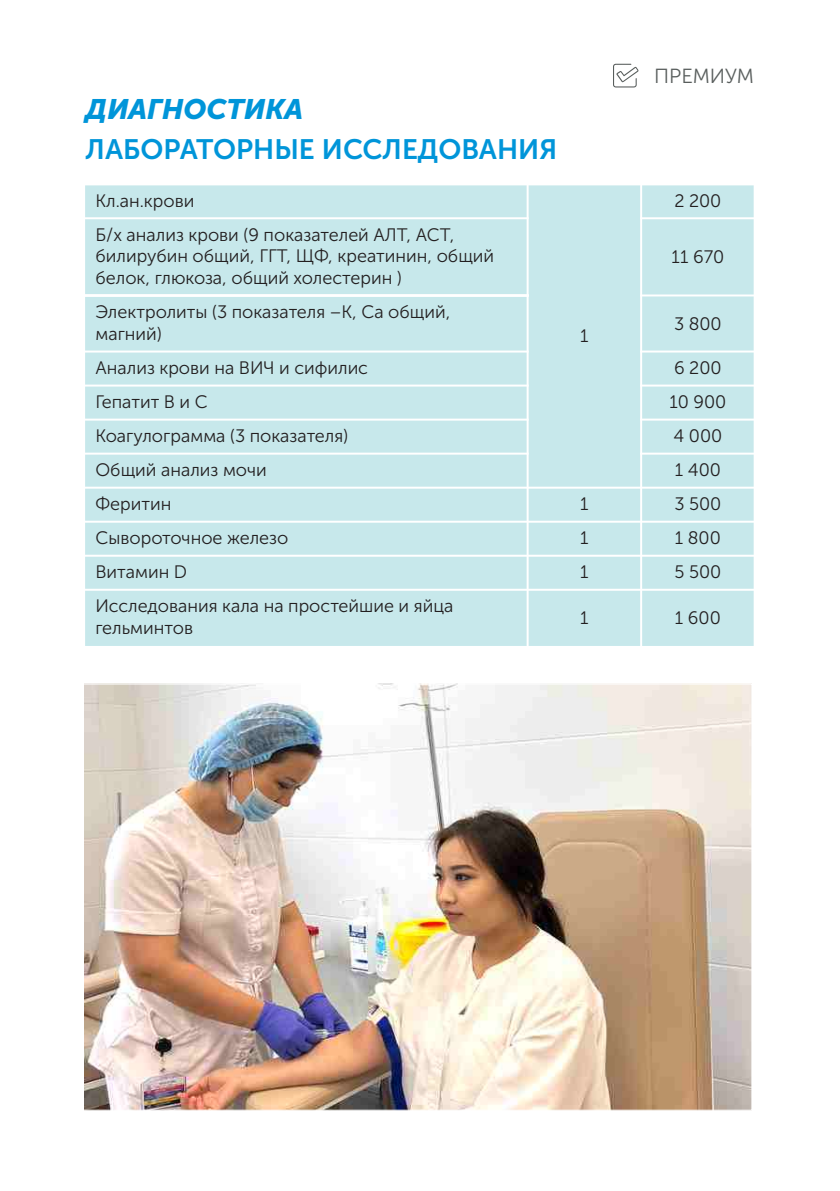
<style>
.page{position:relative;width:840px;height:1191px;background:#fff}
.page>*{position:absolute;margin:0;border:0;box-sizing:border-box;transform-origin:0 0}
.t1{font:28px "Museo Sans Cyrl 700";color:#0095d9}
.t2{font:italic 28px "Museo Sans Cyrl 900,Bold";color:#0095d9}
.t3{font:20.4px "Museo Sans Cyrl 300";color:#595e5d}
.t4{font:18px/21.6px "Museo Sans Cyrl 300";color:#231f20}
</style>
<div class="page">
<div style="left:84px;top:184px;width:443px;height:34px;background:#c7e8eb"></div>
<div style="left:527px;top:184px;width:113px;height:303px;background:#c7e8eb"></div>
<div style="left:640px;top:184px;width:114px;height:34px;background:#c7e8eb"></div>
<div style="left:84px;top:218px;width:443px;height:77px;background:#c7e8eb"></div>
<div style="left:640px;top:218px;width:114px;height:77px;background:#c7e8eb"></div>
<div style="left:640px;top:295px;width:114px;height:56px;background:#c7e8eb"></div>
<div style="left:84px;top:295px;width:443px;height:56px;background:#c7e8eb"></div>
<div style="left:640px;top:351px;width:114px;height:34px;background:#c7e8eb"></div>
<div style="left:84px;top:351px;width:443px;height:34px;background:#c7e8eb"></div>
<div style="left:640px;top:385px;width:114px;height:34px;background:#c7e8eb"></div>
<div style="left:84px;top:385px;width:443px;height:34px;background:#c7e8eb"></div>
<div style="left:640px;top:419px;width:114px;height:34px;background:#c7e8eb"></div>
<div style="left:84px;top:419px;width:443px;height:34px;background:#c7e8eb"></div>
<div style="left:84px;top:453px;width:443px;height:34px;background:#c7e8eb"></div>
<div style="left:640px;top:453px;width:114px;height:34px;background:#c7e8eb"></div>
<div style="left:84px;top:487px;width:443px;height:35px;background:#c7e8eb"></div>
<div style="left:527px;top:487px;width:113px;height:35px;background:#c7e8eb"></div>
<div style="left:640px;top:487px;width:114px;height:35px;background:#c7e8eb"></div>
<div style="left:84px;top:522px;width:443px;height:34px;background:#c7e8eb"></div>
<div style="left:527px;top:522px;width:113px;height:34px;background:#c7e8eb"></div>
<div style="left:640px;top:522px;width:114px;height:34px;background:#c7e8eb"></div>
<div style="left:84px;top:556px;width:443px;height:34px;background:#c7e8eb"></div>
<div style="left:527px;top:556px;width:113px;height:34px;background:#c7e8eb"></div>
<div style="left:640px;top:556px;width:114px;height:34px;background:#c7e8eb"></div>
<div style="left:84px;top:590px;width:443px;height:57px;background:#c7e8eb"></div>
<div style="left:527px;top:590px;width:113px;height:57px;background:#c7e8eb"></div>
<div style="left:640px;top:590px;width:114px;height:57px;background:#c7e8eb"></div>
<hr style="left:83px;top:183px;width:2px;height:465px;background:#fff">
<hr style="left:526px;top:183px;width:2px;height:465px;background:#fff">
<hr style="left:639px;top:183px;width:2px;height:465px;background:#fff">
<hr style="left:753px;top:183px;width:2px;height:465px;background:#fff">
<hr style="left:83px;top:646px;width:672px;height:2px;background:#fff">
<hr style="left:83px;top:589px;width:672px;height:2px;background:#fff">
<hr style="left:83px;top:555px;width:672px;height:2px;background:#fff">
<hr style="left:83px;top:521px;width:672px;height:2px;background:#fff">
<hr style="left:83px;top:486px;width:672px;height:2px;background:#fff">
<hr style="left:83px;top:452px;width:445px;height:2px;background:#fff">
<hr style="left:639px;top:452px;width:116px;height:2px;background:#fff">
<hr style="left:83px;top:418px;width:445px;height:2px;background:#fff">
<hr style="left:639px;top:418px;width:116px;height:2px;background:#fff">
<hr style="left:83px;top:384px;width:445px;height:2px;background:#fff">
<hr style="left:639px;top:384px;width:116px;height:2px;background:#fff">
<hr style="left:83px;top:350px;width:445px;height:2px;background:#fff">
<hr style="left:639px;top:350px;width:116px;height:2px;background:#fff">
<hr style="left:83px;top:294px;width:445px;height:2px;background:#fff">
<hr style="left:639px;top:294px;width:116px;height:2px;background:#fff">
<hr style="left:639px;top:217px;width:116px;height:2px;background:#fff">
<hr style="left:83px;top:217px;width:445px;height:2px;background:#fff">
<hr style="left:83px;top:183px;width:672px;height:2px;background:#fff">
<img style="left:85px;top:685px;width:665px;height:423px">
<svg style="left:613px;top:64px;width:25px;height:23px"></svg>
<h1 class="t2" style="left:86px;top:98px;width:219px">ДИАГНОСТИКА</h1>
<h1 class="t1" style="left:86px;top:138px;width:473px">ЛАБОРАТОРНЫЕ ИССЛЕДОВАНИЯ</h1>
<p class="t4" style="left:95px;top:191px;width:100px">Кл.ан.крови</p>
<p class="t4" style="left:95px;top:225px;width:400px">Б/х анализ крови (9 показателей АЛТ, АСТ, билирубин общий, ГГТ, ЩФ, креатинин, общий белок, глюкоза, общий холестерин )</p>
<p class="t3" style="left:653px;top:67px;width:101px">ПРЕМИУМ</p>
<p class="t4" style="left:674px;top:191px;width:49px">2 200</p>
<p class="t4" style="left:671px;top:248px;width:54px">11 670</p>
<p class="t4" style="left:95px;top:303px;width:356px">Электролиты (3 показателя –К, Са общий, магний)</p>
<p class="t4" style="left:95px;top:359px;width:274px">Анализ крови на ВИЧ и сифилис</p>
<p class="t4" style="left:673px;top:359px;width:49px">6 200</p>
<p class="t4" style="left:95px;top:393px;width:114px">Гепатит В и С</p>
<p class="t4" style="left:669px;top:393px;width:58px">10 900</p>
<p class="t4" style="left:95px;top:427px;width:254px">Коагулограмма (3 показателя)</p>
<p class="t4" style="left:673px;top:427px;width:50px">4 000</p>
<p class="t4" style="left:95px;top:461px;width:173px">Общий анализ мочи</p>
<p class="t4" style="left:674px;top:461px;width:48px">1 400</p>
<p class="t4" style="left:95px;top:495px;width:77px">Феритин</p>
<p class="t4" style="left:579px;top:495px;width:10px">1</p>
<p class="t4" style="left:674px;top:495px;width:48px">3 500</p>
<p class="t4" style="left:95px;top:529px;width:194px">Сывороточное железо</p>
<p class="t4" style="left:579px;top:529px;width:10px">1</p>
<p class="t4" style="left:674px;top:529px;width:47px">1 800</p>
<p class="t4" style="left:95px;top:563px;width:93px">Витамин D</p>
<p class="t4" style="left:579px;top:563px;width:10px">1</p>
<p class="t4" style="left:674px;top:563px;width:48px">5 500</p>
<p class="t4" style="left:95px;top:597px;width:359px">Исследования кала на простейшие и яйца гельминтов</p>
<p class="t4" style="left:673px;top:314px;width:49px">3 800</p>
<p class="t4" style="left:579px;top:327px;width:10px">1</p>
<p class="t4" style="left:579px;top:609px;width:10px">1</p>
<p class="t4" style="left:674px;top:609px;width:47px">1 600</p>
</div>
